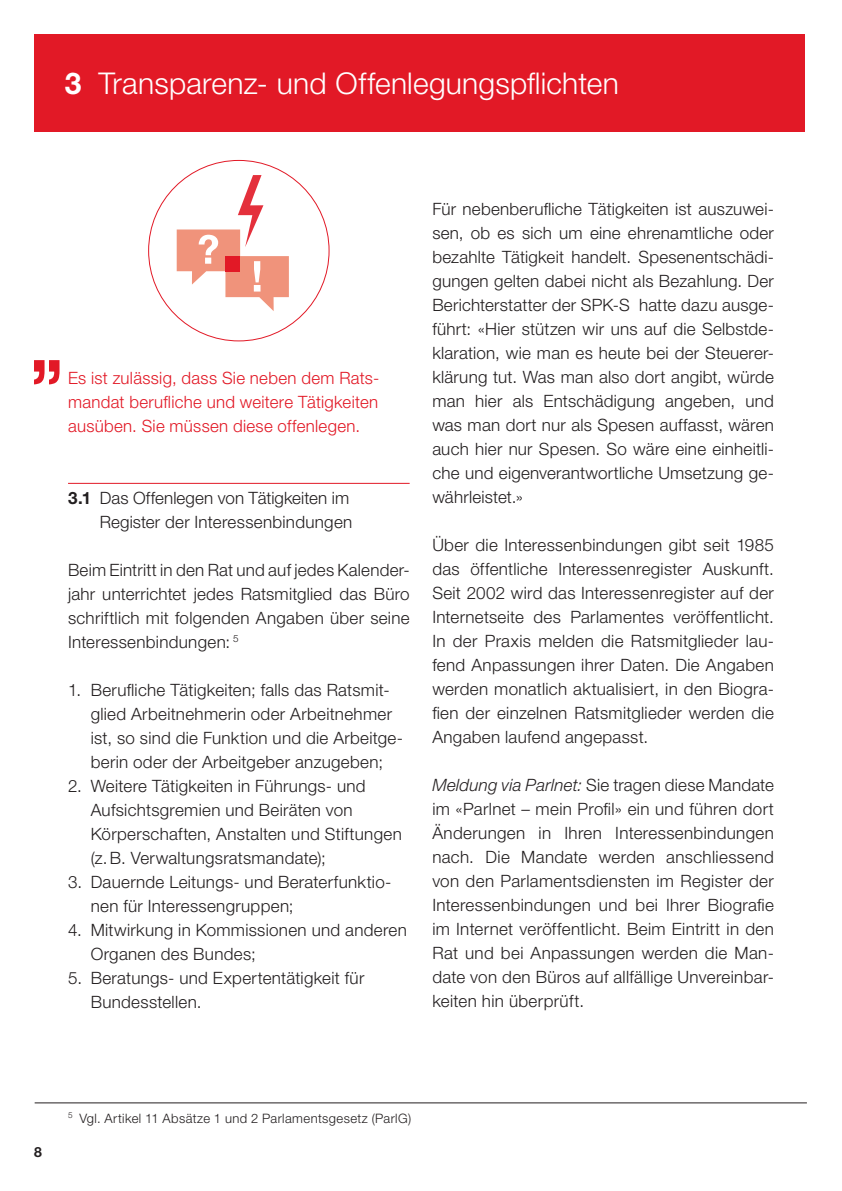
<style>
.page{position:relative;width:842px;height:1191px;background:#fff}
.page>*{position:absolute;margin:0;border:0;box-sizing:border-box;transform-origin:0 0}
.t1{font:300 30px "Helvetica Neue LT Std";letter-spacing:.005em;color:#fff}
.Fliesstext{font:300 17px/24px "Helvetica Neue LT Std";letter-spacing:.02em;color:#231f20}
.Fliesstext-2{font:300 17px/24px "Helvetica Neue LT Std";letter-spacing:.02em;color:#e21926;text-align:justify}
.NEU_Zwischentitel_Linie_oben{font:300 17px/24px "Helvetica Neue LT Std";letter-spacing:.01em;color:#231f20;text-align:right}
.t2{font:700 14px "Helvetica Neue LT Std";color:#231f20}
.t3{font:300 13px "Helvetica Neue LT Std";letter-spacing:.03em;color:#231f20}
.s1{font-weight:700}
.s2{font-style:italic}
</style>
<div class="page">
<hr style="left:68px;top:483px;width:342px;height:1px;background:#e21926">
<div style="left:34px;top:34px;width:770px;height:98px;background:#e21926"></div>
<hr style="left:35px;top:1102px;width:772px;height:1px;background:#231f20">
<svg style="left:177px;top:175px;width:112px;height:136px"></svg>
<div style="left:225px;top:256px;width:15px;height:15px;background:#e21926"></div>
<svg style="left:34px;top:360px;width:26px;height:24px"></svg>
<p class="t1" style="left:65px;top:64px;width:555px"><span class="s1">3</span> Transparenz- und Offenlegungspflichten</p>
<p class="Fliesstext-2" style="left:68px;top:365px;width:313px">Es ist zulässig, dass Sie neben dem Rats&shy;mandat berufliche und weitere Tätigkeiten ausüben. Sie müssen diese offenlegen.</p>
<p class="NEU_Zwischentitel_Linie_oben" style="left:68px;top:485px;width:286px"><span class="s1">3.1</span> Das Offenlegen von Tätigkeiten im<br>Register der Interessenbindungen</p>
<p class="Fliesstext" style="left:68px;top:557px;width:343px">Beim Eintritt in den Rat und auf jedes Kalender&shy;jahr unterrichtet jedes Ratsmitglied das Büro schriftlich mit folgenden Angaben über seine Interessenbindungen: <sup>5</sup></p>
<p class="Fliesstext" style="left:91px;top:677px;width:314px;text-indent:-23px">1. Berufliche Tätigkeiten; falls das Ratsmit&shy;glied Arbeitnehmerin oder Arbeitnehmer ist, so sind die Funktion und die Arbeitge&shy;berin oder der Arbeitgeber anzugeben;</p>
<p class="Fliesstext" style="left:68px;top:773px;width:299px">2. Weitere Tätigkeiten in Führungs- und</p>
<p class="Fliesstext" style="left:91px;top:797px;width:313px">Aufsichtsgremien und Beiräten von<br>Körperschaften, Anstalten und Stiftungen (z.B. Verwaltungsratsmandate);</p>
<p class="Fliesstext" style="left:91px;top:869px;width:302px;text-indent:-23px">3. Dauernde Leitungs- und Beraterfunktio&shy;nen für Interessengruppen;</p>
<p class="Fliesstext" style="left:91px;top:917px;width:318px;text-indent:-23px">4. Mitwirkung in Kommissionen und anderen<br>Organen des Bundes;</p>
<p class="Fliesstext" style="left:91px;top:965px;width:275px;text-indent:-23px">5. Beratungs- und Expertentätigkeit für<br>Bundesstellen.</p>
<p class="Fliesstext" style="left:432px;top:196px;width:343px;text-align:justify">Für nebenberufliche Tätigkeiten ist auszuwei&shy;sen, ob es sich um eine ehrenamtliche oder bezahlte Tätigkeit handelt. Spesenentschädi&shy;gungen gelten dabei nicht als Bezahlung. Der Berichterstatter der SPK-S hatte dazu ausge&shy;führt: «Hier stützen wir uns auf die Selbstde&shy;klaration, wie man es heute bei der Steuerer&shy;klärung tut. Was man also dort angibt, würde man hier als Entschädigung angeben, und was man dort nur als Spesen auffasst, wären auch hier nur Spesen. So wäre eine einheitli&shy;che und eigenverantwortliche Umsetzung ge&shy;währleistet.»</p>
<p class="Fliesstext" style="left:432px;top:532px;width:343px;text-align:justify">Über die Interessenbindungen gibt seit 1985 das öffentliche Interessenregister Auskunft.<br>Seit 2002 wird das Interessenregister auf der Internetseite des Parlamentes veröffentlicht.<br>In der Praxis melden die Ratsmitglieder lau&shy;fend Anpassungen ihrer Daten. Die Angaben werden monatlich aktualisiert, in den Biogra&shy;fien der einzelnen Ratsmitglieder werden die Angaben laufend angepasst.</p>
<p class="Fliesstext" style="left:432px;top:772px;width:343px;text-align:justify"><span class="s2">Meldung via Parlnet:</span> Sie tragen diese Mandate im «Parlnet – mein Profil» ein und führen dort Änderungen in Ihren Interessenbindungen nach. Die Mandate werden anschliessend von den Parlamentsdiensten im Register der Interessenbindungen und bei Ihrer Biografie im Internet veröffentlicht. Beim Eintritt in den Rat und bei Anpassungen werden die Man&shy;date von den Büros auf allfällige Unvereinbar&shy;keiten hin überprüft.</p>
<p class="t2" style="left:34px;top:1143px;width:9px">8</p>
<p class="t3" style="left:68px;top:1110px;width:345px"><sup>5</sup> Vgl. Artikel 11 Absätze 1 und 2 Parlamentsgesetz (ParlG)</p>
</div>
